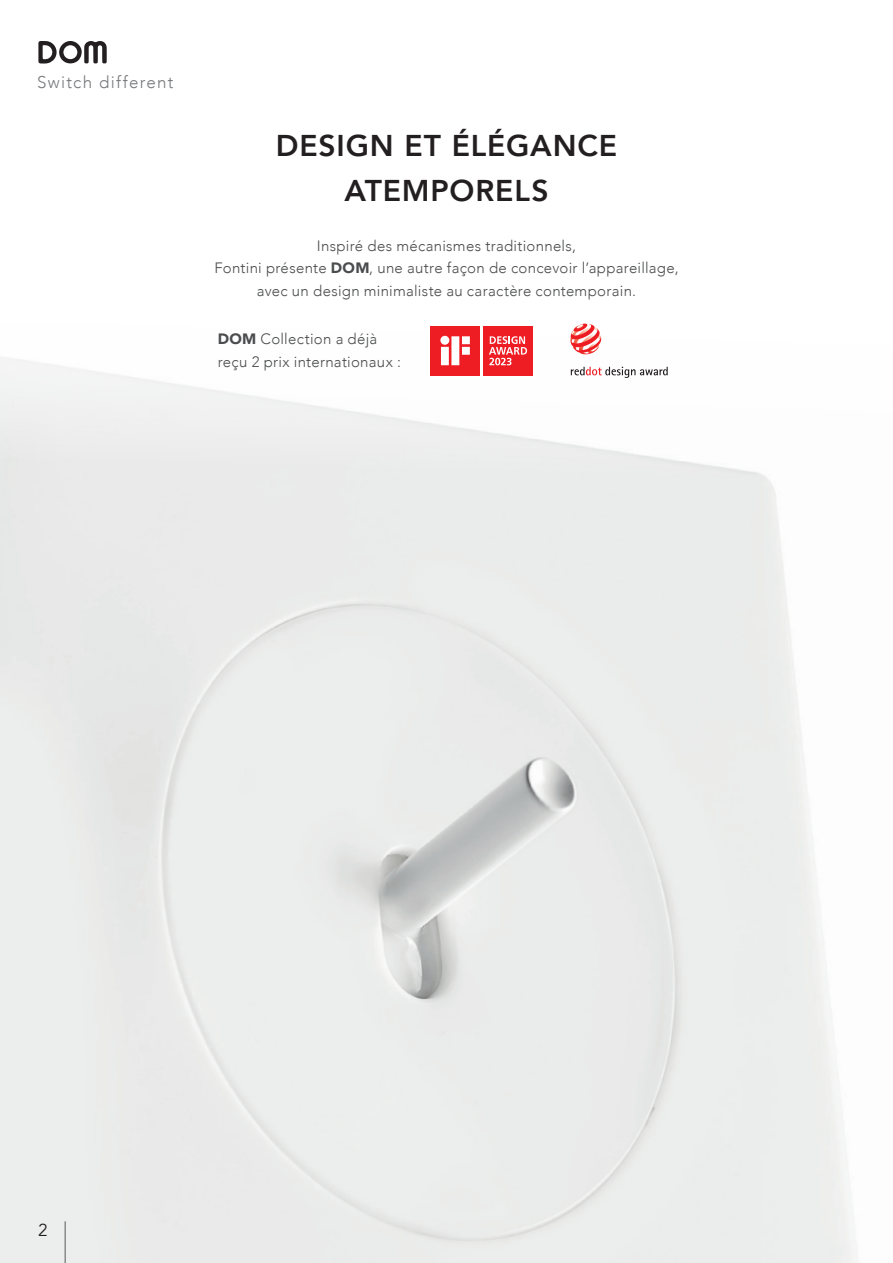
<style>
.page{position:relative;width:893px;height:1263px;background:#fff}
.page>*{position:absolute;margin:0;border:0;box-sizing:border-box;transform-origin:0 0}
.t1{font:800 30px/45px "Avenir";letter-spacing:.03em;color:#231f20;text-align:center}
.t2{font:17.25px "Avenir";color:#231f20}
.t3{font:300 16.95px "Avenir";letter-spacing:.075em;color:#76787b}
.t4{font:300 15px "Avenir";letter-spacing:.02em;color:#4b4c4d}
.s1{font-weight:900}
</style>
<div class="page">
<img style="left:0;top:323px;width:858px;height:940px">
<hr style="left:65px;top:1221px;width:1px;height:42px;background:#57585a">
<div style="left:428px;top:323px;width:108px;height:55px;background:#fff"></div>
<div style="left:430px;top:326px;width:50px;height:50px;background:#ee1d23"></div>
<svg style="left:440px;top:336px;width:30px;height:29px"></svg>
<div style="left:483px;top:326px;width:50px;height:50px;background:#ee1d23"></div>
<svg style="left:489px;top:336px;width:38px;height:29px"></svg>
<svg style="left:571px;top:367px;width:97px;height:11px"></svg>
<svg style="left:570px;top:324px;width:31px;height:30px"></svg>
<svg style="left:38px;top:41px;width:69px;height:23px"></svg>
<p class="t3" style="left:37px;top:72px;width:138px">Switch different</p>
<p class="t1" style="left:276px;top:123px;width:343px">DESIGN ET ÉLÉGANCE<br>ATEMPORELS</p>
<p class="t4" style="left:317px;top:237px;width:261px">Inspiré des mécanismes traditionnels,</p>
<p class="t4" style="left:214px;top:259px;width:466px">Fontini présente <span class="s1">DOM</span>, une autre façon de concevoir l’appareillage,</p>
<p class="t4" style="left:257px;top:282px;width:381px">avec un design minimaliste au caractère contemporain.</p>
<p class="t4" style="left:218px;top:330px;width:161px"><span class="s1">DOM</span> Collection a déjà</p>
<p class="t4" style="left:218px;top:353px;width:185px">reçu 2 prix internationaux :</p>
<p class="t2" style="left:38px;top:1219px;width:11px">2</p>
</div>
